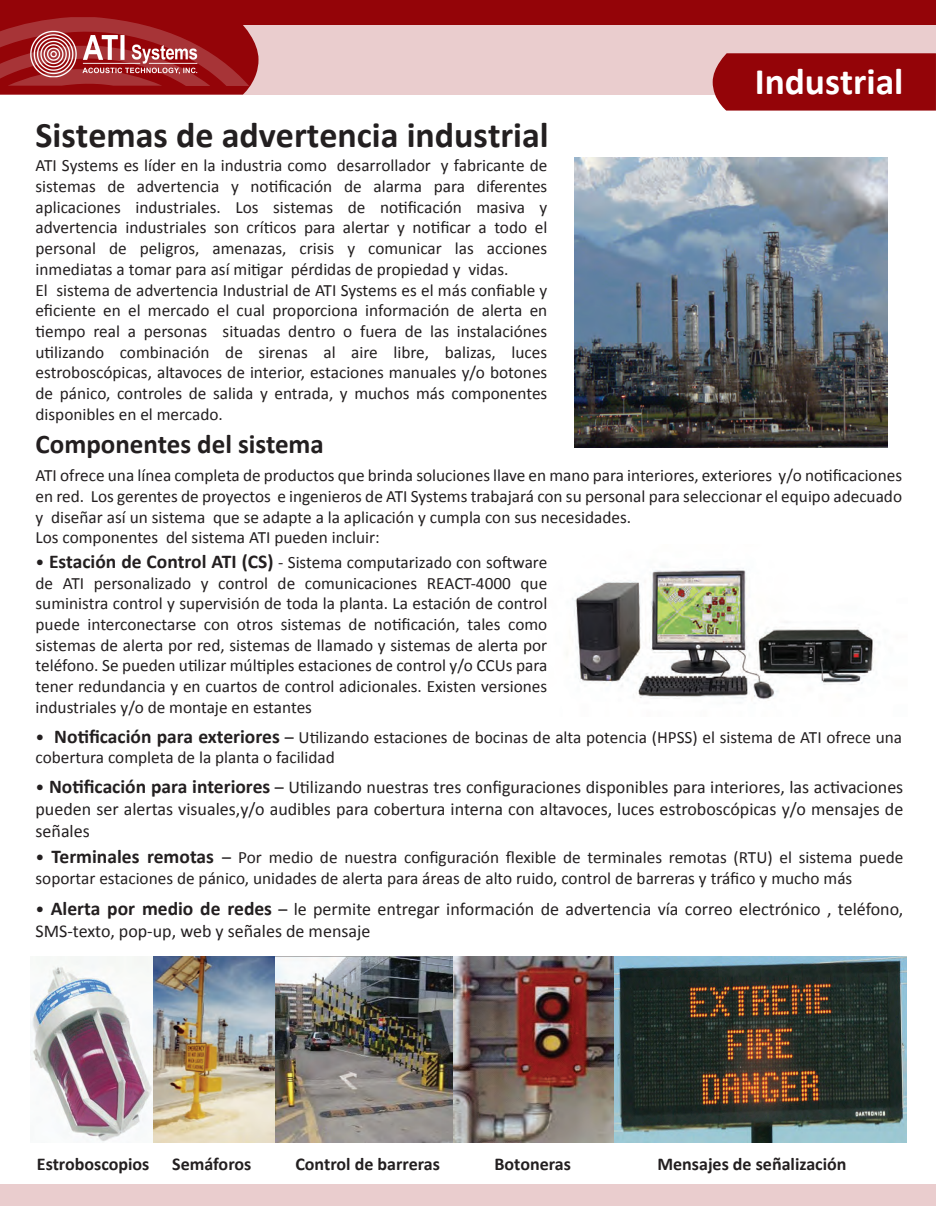
<style>
.page{position:relative;width:936px;height:1206px;background:#fff}
.page>*{position:absolute;margin:0;border:0;box-sizing:border-box;transform-origin:0 0}
.t1{font:700 37.5px "Calibri";color:#fff}
.t2{font:700 36px "Calibri";color:#231f20}
.t3{font:700 27px "Calibri";color:#231f20}
.t4{font:18px/21.6px "Calibri";color:#231f20;text-align:justify}
.t5{font:700 18px "Calibri";color:#231f20}
.t6{font:17.25px/20.7px "Calibri";color:#231f20}
.s1{font-size:18px}
.s2{font-weight:700;font-size:19.5px}
</style>
<div class="page">
<img style="left:572px;top:568px;width:303px;height:133px">
<img style="left:574px;top:157px;width:312px;height:290px">
<div style="left:712px;top:94px;width:223px;height:16px;background:#940408"></div>
<svg style="left:258px;top:25px;width:677px;height:69px;background:#d9a6a8"></svg>
<div style="left:0;top:0;width:935px;height:25px;background:#940408"></div>
<svg style="left:0;top:24px;width:258px;height:71px;background:#9e1d21"></svg>
<div style="left:0;top:1183px;width:935px;height:22px;background:#eacdce"></div>
<img style="left:31px;top:956px;width:122px;height:186px">
<img style="left:153px;top:956px;width:753px;height:186px">
<img style="left:24px;top:17px;width:179px;height:78px">
<p class="t2" style="left:36px;top:109px;width:514px">Sistemas de advertencia industrial</p>
<p class="t6" style="left:36px;top:155px;width:513px">ATI Systems es líder en la industria como desarrollador y fabricante de sistemas de advertencia y notificación de alarma para diferentes aplicaciones industriales. Los sistemas de notificación masiva y advertencia industriales son críticos para alertar y notificar a todo el personal de peligros, amenazas, crisis y comunicar las acciones inmediatas a tomar para así mitigar pérdidas de propiedad y vidas.<br>El sistema de advertencia Industrial de ATI Systems es el más confiable y eficiente en el mercado el cual proporciona información de alerta en tiempo real a personas situadas dentro o fuera de las instalaciónes utilizando combinación de sirenas al aire libre, balizas, luces estroboscópicas, altavoces de interior, estaciones manuales y/o botones de pánico, controles de salida y entrada, y muchos más componentes disponibles en el mercado.</p>
<p class="t3" style="left:36px;top:425px;width:290px">Componentes del sistema</p>
<p class="t1" style="left:754px;top:55px;width:150px">Industrial</p>
<p class="t6" style="left:36px;top:464px;width:867px">ATI ofrece una línea completa de productos que brinda soluciones llave en mano para interiores, exteriores y/o notificaciones en red. Los gerentes de proyectos e ingenieros de ATI Systems trabajará con su personal para seleccionar el equipo adecuado y diseñar así un sistema que se adapte a la aplicación y cumpla con sus necesidades.<br>Los componentes del sistema ATI pueden incluir:</p>
<p class="t6" style="left:36px;top:551px;width:513px;text-align:justify"><span class="s1">•</span> <span class="s2">Estación de Control ATI (CS)</span> - Sistema computarizado con software de ATI personalizado y control de comunicaciones REACT-4000 que suministra control y supervisión de toda la planta. La estación de control puede interconectarse con otros sistemas de notificación, tales como sistemas de alerta por red, sistemas de llamado y sistemas de alerta por teléfono. Se pueden utilizar múltiples estaciones de control y/o CCUs para tener redundancia y en cuartos de control adicionales. Existen versiones industriales y/o de montaje en estantes</p>
<p class="t6" style="left:35px;top:725px;width:867px"><span class="s1">•</span> <span class="s2">Notificación para exteriores</span> <span class="s1">–</span> Utilizando estaciones de bocinas de alta potencia (HPSS) el sistema de ATI ofrece una cobertura completa de la planta o facilidad</p>
<p class="t4" style="left:35px;top:775px;width:868px">• <span class="s2">Notificación para interiores</span> – Utilizando nuestras tres configuraciones disponibles para interiores, las activaciones pueden ser alertas visuales,y/o audibles para cobertura interna con altavoces, luces estroboscópicas y/o mensajes de señales</p>
<p class="t6" style="left:35px;top:846px;width:869px"><span class="s1">•</span> <span class="s2">Terminales remotas</span> <span class="s1">–</span> Por medio de nuestra configuración flexible de terminales remotas (RTU) el sistema puede soportar estaciones de pánico, unidades de alerta para áreas de alto ruido, control de barreras y tráfico y mucho más</p>
<p class="t4" style="left:36px;top:897px;width:869px">• <span class="s2">Alerta por medio de redes</span> – le permite entregar información de advertencia vía correo electrónico , teléfono,<br>SMS-texto, pop-up, web y señales de mensaje</p>
<p class="t5" style="left:37px;top:1150px;width:114px">Estroboscopios</p>
<p class="t5" style="left:172px;top:1150px;width:81px">Semáforos</p>
<p class="t5" style="left:295px;top:1150px;width:146px">Control de barreras</p>
<p class="t5" style="left:494px;top:1150px;width:78px">Botoneras</p>
<p class="t5" style="left:657px;top:1150px;width:190px">Mensajes de señalización</p>
</div>
